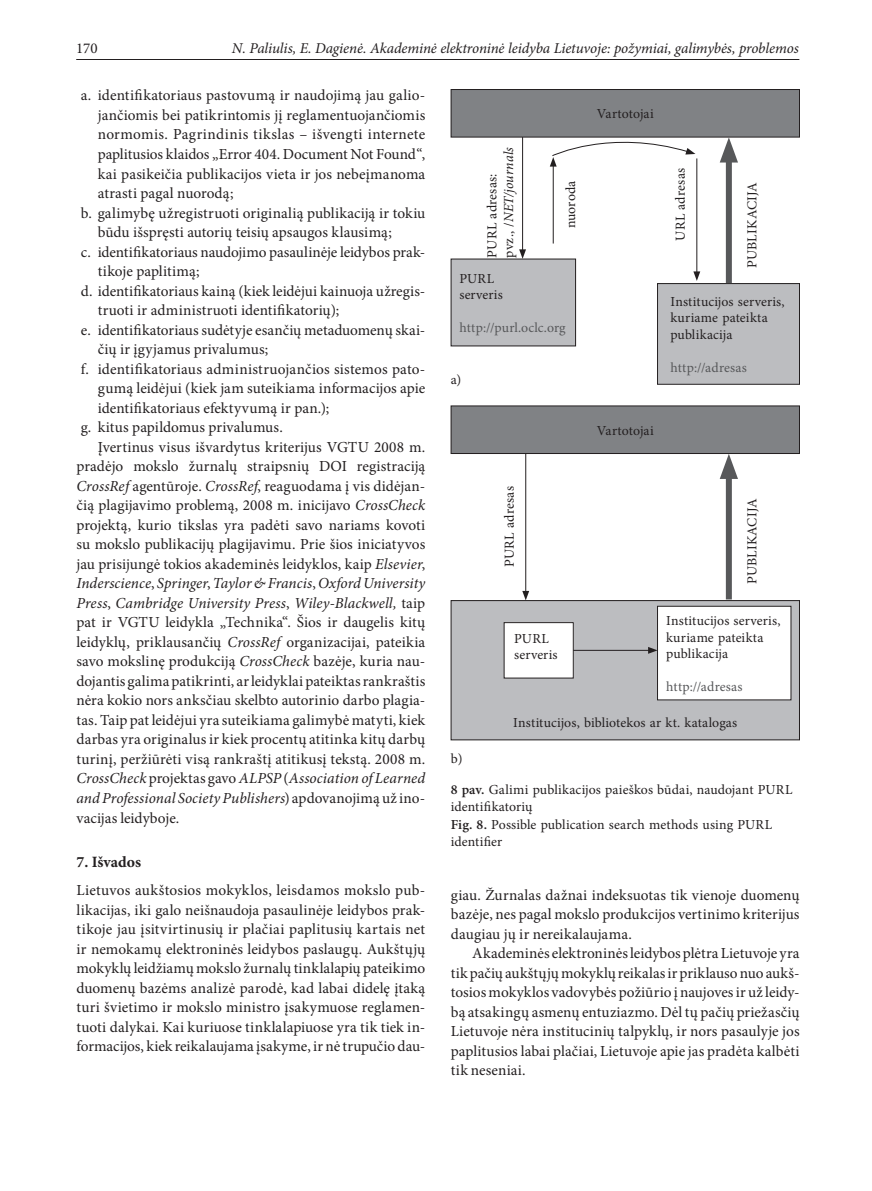
<style>
.page{position:relative;width:872px;height:1191px;background:#fff}
.page>*{position:absolute;margin:0;border:0;box-sizing:border-box;transform-origin:0 0}
.t1{font:700 15.75px "Minion Pro";color:#231f20}
.t2{font:15.3px/19.5px "Minion Pro";letter-spacing:.005em;color:#231f20;text-align:justify}
.t3{font:italic 15.3px "Minion Pro";letter-spacing:.005em;color:#231f20}
.t4{font:15.3px "Minion Pro";letter-spacing:.025em;color:#231f20}
.t5{font:italic 15px "Minion Pro";letter-spacing:-.005em;color:#231f20}
.t6{font:15px "Minion Pro";color:#231f20}
.t7{font:13.8px/16.5px "Minion Pro";letter-spacing:.01em;color:#231f20}
.t8{font:13.8px "Minion Pro";letter-spacing:.015em;color:#57585a}
.s1{font-style:italic}
.s2{font-style:normal}
.s3{font-weight:600}
</style>
<div class="page">
<hr style="left:76px;top:59px;width:723px;height:1px;background:#231f20">
<hr style="left:522px;top:137px;width:1px;height:115px;background:#231f20">
<svg style="left:519px;top:249px;width:7px;height:10px"></svg>
<div style="left:657px;top:283px;width:142px;height:101px;background:#bcbdc0"></div>
<div style="left:657px;top:283px;width:142px;height:101px;border:1px solid #231f20"></div>
<div style="left:451px;top:259px;width:124px;height:87px;background:#bcbdc0"></div>
<div style="left:451px;top:89px;width:348px;height:48px;background:#808285"></div>
<div style="left:451px;top:89px;width:348px;height:48px;border:1px solid #231f20"></div>
<div style="left:726px;top:152px;width:6px;height:131px;background:#57585a"></div>
<svg style="left:719px;top:137px;width:19px;height:25px"></svg>
<hr style="left:553px;top:164px;width:1px;height:79px;background:#231f20">
<hr style="left:696px;top:158px;width:1px;height:116px;background:#231f20">
<svg style="left:693px;top:271px;width:7px;height:10px"></svg>
<svg style="left:550px;top:135px;width:145px;height:32px"></svg>
<div style="left:451px;top:600px;width:348px;height:140px;background:#bcbdc0"></div>
<div style="left:451px;top:600px;width:348px;height:140px;border:1px solid #231f20"></div>
<hr style="left:525px;top:453px;width:1px;height:140px;background:#231f20">
<svg style="left:522px;top:591px;width:7px;height:9px"></svg>
<div style="left:451px;top:406px;width:348px;height:47px;background:#808285"></div>
<div style="left:451px;top:406px;width:348px;height:48px;border:1px solid #231f20"></div>
<div style="left:504px;top:622px;width:69px;height:56px;background:#fff"></div>
<div style="left:657px;top:606px;width:134px;height:94px;background:#fff"></div>
<div style="left:657px;top:606px;width:134px;height:94px;border:1px solid #231f20"></div>
<div style="left:726px;top:468px;width:6px;height:131px;background:#57585a"></div>
<svg style="left:719px;top:454px;width:19px;height:25px"></svg>
<hr style="left:573px;top:650px;width:77px;height:1px;background:#231f20">
<svg style="left:648px;top:647px;width:9px;height:7px"></svg>
<p class="t6" style="left:76px;top:38px;width:23px">170</p>
<p class="t5" style="left:232px;top:38px;width:568px">N. Paliulis, E. Dagienė. Akademinė elektroninė leidyba Lietuvoje: požymiai, galimybės, problemos</p>
<p class="t2" style="left:81px;top:86px;width:346px">a. identifikatoriaus pastovumą ir naudojimą jau galio-</p>
<p class="t2" style="left:98px;top:105px;width:329px">jančiomis bei patikrintomis jį reglamentuojančiomis</p>
<p class="t4" style="left:98px;top:124px;width:329px">normomis. Pagrindinis tikslas – išvengti internete</p>
<p class="t2" style="left:98px;top:144px;width:329px">paplitusios klaidos „Error 404. Document Not Found“,</p>
<p class="t2" style="left:98px;top:164px;width:329px">kai pasikeičia publikacijos vieta ir jos nebeįmanoma</p>
<p class="t2" style="left:98px;top:183px;width:137px">atrasti pagal nuorodą;</p>
<p class="t2" style="left:81px;top:203px;width:346px">b. galimybę užregistruoti originalią publikaciją ir tokiu</p>
<p class="t2" style="left:98px;top:222px;width:295px">būdu išspręsti autorių teisių apsaugos klausimą;</p>
<p class="t2" style="left:81px;top:242px;width:346px">c. identifikatoriaus naudojimo pasaulinėje leidybos prak-</p>
<p class="t2" style="left:98px;top:261px;width:103px">tikoje paplitimą;</p>
<p class="t2" style="left:81px;top:281px;width:346px">d. identifikatoriaus kainą (kiek leidėjui kainuoja užregis-</p>
<p class="t2" style="left:98px;top:300px;width:243px">truoti ir administruoti identifikatorių);</p>
<p class="t2" style="left:81px;top:320px;width:346px">e. identifikatoriaus sudėtyje esančių metaduomenų skai-</p>
<p class="t2" style="left:98px;top:339px;width:172px">čių ir įgyjamus privalumus;</p>
<p class="t2" style="left:81px;top:359px;width:346px">f. identifikatoriaus administruojančios sistemos pato-</p>
<p class="t2" style="left:98px;top:378px;width:329px">gumą leidėjui (kiek jam suteikiama informacijos apie</p>
<p class="t2" style="left:98px;top:398px;width:233px">identifikatoriaus efektyvumą ir pan.);</p>
<p class="t2" style="left:81px;top:417px;width:204px">g. kitus papildomus privalumus.</p>
<p class="t2" style="left:98px;top:437px;width:329px">Įvertinus visus išvardytus kriterijus VGTU 2008 m.</p>
<p class="t2" style="left:77px;top:456px;width:350px">pradėjo mokslo žurnalų straipsnių DOI registraciją</p>
<p class="t2" style="left:77px;top:476px;width:350px"><span class="s1">CrossRef</span> agentūroje. <span class="s1">CrossRef</span>, reaguodama į vis didėjan-</p>
<p class="t2" style="left:76px;top:496px;width:350px">čią plagijavimo problemą, 2008 m. inicijavo <span class="s1">CrossCheck</span></p>
<p class="t2" style="left:76px;top:515px;width:350px">projektą, kurio tikslas yra padėti savo nariams kovoti</p>
<p class="t2" style="left:76px;top:535px;width:350px">su mokslo publikacijų plagijavimu. Prie šios iniciatyvos</p>
<p class="t2" style="left:76px;top:554px;width:350px">jau prisijungė tokios akademinės leidyklos, kaip <span class="s1">Elsevier</span>,</p>
<p class="t3" style="left:76px;top:573px;width:350px">Inderscience<span class="s2">,</span> Springer<span class="s2">,</span> Taylor &amp; Francis<span class="s2">,</span> Oxford University</p>
<p class="t3" style="left:76px;top:592px;width:350px">Press<span class="s2">,</span> Cambridge University Press<span class="s2">,</span> Wiley-Blackwell, <span class="s2">taip</span></p>
<p class="t2" style="left:76px;top:613px;width:350px">pat ir VGTU leidykla „Technika“. Šios ir daugelis kitų</p>
<p class="t2" style="left:76px;top:632px;width:350px">leidyklų, priklausančių <span class="s1">CrossRef</span> organizacijai, pateikia</p>
<p class="t2" style="left:76px;top:652px;width:350px">savo mokslinę produkciją <span class="s1">CrossCheck</span> bazėje, kuria nau-</p>
<p class="t2" style="left:76px;top:671px;width:350px">dojantis galima patikrinti, ar leidyklai pateiktas rankraštis</p>
<p class="t2" style="left:76px;top:691px;width:350px">nėra kokio nors anksčiau skelbto autorinio darbo plagia-</p>
<p class="t2" style="left:76px;top:710px;width:350px">tas. Taip pat leidėjui yra suteikiama galimybė matyti, kiek</p>
<p class="t2" style="left:76px;top:730px;width:350px">darbas yra originalus ir kiek procentų atitinka kitų darbų</p>
<p class="t2" style="left:76px;top:749px;width:350px">turinį, peržiūrėti visą rankraštį atitikusį tekstą. 2008 m.</p>
<p class="t3" style="left:76px;top:768px;width:350px">CrossCheck <span class="s2">projektas gavo</span> ALPSP <span class="s2">(</span>Association of Learned</p>
<p class="t3" style="left:76px;top:787px;width:350px">and Professional Society Publishers<span class="s2">) apdovanojimą už ino-</span></p>
<p class="t2" style="left:76px;top:808px;width:104px">vacijas leidyboje.</p>
<p class="t1" style="left:77px;top:851px;width:66px">7. Išvados</p>
<p class="t2" style="left:77px;top:880px;width:350px">Lietuvos aukštosios mokyklos, leisdamos mokslo pub&shy;likacijas, iki galo neišnaudoja pasaulinėje leidybos prak&shy;tikoje jau įsitvirtinusių ir plačiai paplitusių kartais net ir nemokamų elektroninės leidybos paslaugų. Aukštųjų mokyklų leidžiamų mokslo žurnalų tinklalapių pateikimo duomenų bazėms analizė parodė, kad labai didelę įtaką turi švietimo ir mokslo ministro įsakymuose reglamen&shy;tuoti dalykai. Kai kuriuose tinklalapiuose yra tik tiek in&shy;formacijos, kiek reikalaujama įsakyme, ir nė trupučio dau-</p>
<p class="t7" style="left:597px;top:106px;width:58px">Vartotojai</p>
<p class="t7" style="left:484px;top:257px;width:112px;rotate:-90deg">PURL adresas: pvz., /<span class="s1">NET/journals</span></p>
<p class="t7" style="left:672px;top:241px;width:74px;rotate:-90deg">URL adresas</p>
<p class="t7" style="left:562px;top:228px;width:49px;rotate:-90deg">nuoroda</p>
<p class="t7" style="left:744px;top:268px;width:87px;rotate:-90deg">publikacija</p>
<p class="t7" style="left:459px;top:270px;width:45px">PURL serveris</p>
<p class="t8" style="left:459px;top:319px;width:108px">http://purl.oclc.org</p>
<p class="t7" style="left:670px;top:293px;width:116px">Institucijos serveris, kuriame pateikta publikacija</p>
<p class="t8" style="left:670px;top:358px;width:78px">http://adresas</p>
<p class="t7" style="left:451px;top:372px;width:12px">a)</p>
<p class="t7" style="left:597px;top:422px;width:58px">Vartotojai</p>
<p class="t7" style="left:501px;top:567px;width:82px;rotate:-90deg">PURL adresas</p>
<p class="t7" style="left:744px;top:584px;width:87px;rotate:-90deg">publikacija</p>
<p class="t7" style="left:666px;top:612px;width:116px">Institucijos serveris, kuriame pateikta publikacija</p>
<p class="t8" style="left:666px;top:677px;width:78px">http://adresas</p>
<p class="t7" style="left:513px;top:714px;width:225px">Institucijos, bibliotekos ar kt. katalogas</p>
<p class="t7" style="left:514px;top:630px;width:45px">PURL serveris</p>
<p class="t7" style="left:451px;top:750px;width:13px">b)</p>
<p class="t7" style="left:451px;top:781px;width:343px"><span class="s3">8 pav.</span> Galimi publikacijos paieškos būdai, naudojant PURL identifikatorių</p>
<p class="t7" style="left:451px;top:817px;width:323px"><span class="s3">Fig. 8.</span> Possible publication search methods using PURL identifier</p>
<p class="t2" style="left:451px;top:885px;width:350px">giau. Žurnalas dažnai indeksuotas tik vienoje duomenų bazėje, nes pagal mokslo produkcijos vertinimo kriterijus daugiau jų ir nereikalaujama.</p>
<p class="t2" style="left:451px;top:943px;width:350px;text-indent:21px">Akademinės elektroninės leidybos plėtra Lietuvoje yra tik pačių aukštųjų mokyklų reikalas ir priklauso nuo aukš&shy;tosios mokyklos vadovybės požiūrio į naujoves ir už leidy&shy;bą atsakingų asmenų entuziazmo. Dėl tų pačių priežasčių Lietuvoje nėra institucinių talpyklų, ir nors pasaulyje jos paplitusios labai plačiai, Lietuvoje apie jas pradėta kalbėti tik neseniai.</p>
</div>
